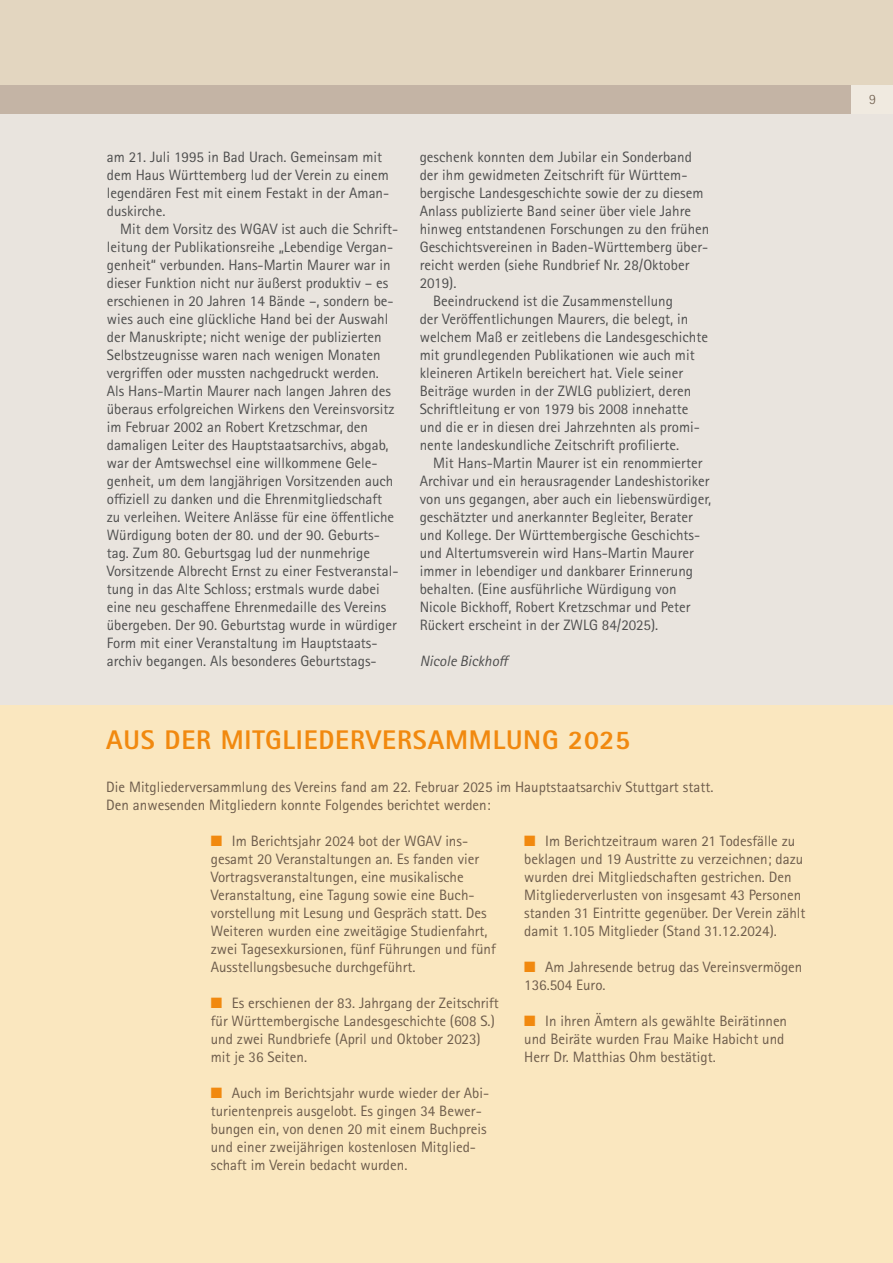
<style>
.page{position:relative;width:893px;height:1263px;background:#fff}
.page>*{position:absolute;margin:0;border:0;box-sizing:border-box;transform-origin:0 0}
.t1{font:800 27px "Rotis Sans Serif Pro";letter-spacing:.03em;color:#f1890f}
.t2{font:15px/18px "Rotis Sans Serif Pro";color:#4e4e4e}
.t3{font:15px/18px "Rotis Sans Serif Pro";color:#6d5c4b}
.t4{font:italic 15px "Rotis Sans Serif Pro";color:#4e4e4e}
.t5{font:300 14.25px "Rotis Sans Serif Pro";color:#6e5d4c}
.s1{color:#f1890f}
</style>
<div class="page">
<div style="left:0;top:108px;width:893px;height:598px;background:#e9e4de"></div>
<div style="left:0;top:0;width:893px;height:108px;background:#e3d6c0"></div>
<div style="left:0;top:85px;width:893px;height:29px;background:#c4b4a5"></div>
<div style="left:852px;top:85px;width:41px;height:29px;background:#f0eae0"></div>
<div style="left:0;top:706px;width:893px;height:557px;background:#fae7bf"></div>
<p class="t2" style="left:107px;top:148px;width:284px">am 21. Juli 1995 in Bad Urach. Gemeinsam mit dem Haus Württemberg lud der Verein zu einem legendären Fest mit einem Festakt in der Aman&shy;duskirche.</p>
<p class="t2" style="left:107px;top:220px;width:293px;text-indent:14px">Mit dem Vorsitz des WGAV ist auch die Schrift&shy;leitung der Publikationsreihe „Lebendige Vergan&shy;genheit“ verbunden. Hans-Martin Maurer war in dieser Funktion nicht nur äußerst produktiv – es erschienen in 20 Jahren 14 Bände –, sondern be&shy;wies auch eine glückliche Hand bei der Auswahl der Manuskripte; nicht wenige der publizierten Selbstzeugnisse waren nach wenigen Monaten vergriffen oder mussten nachgedruckt werden.<br>Als Hans-Martin Maurer nach langen Jahren des überaus erfolgreichen Wirkens den Vereinsvorsitz im Februar 2002 an Robert Kretzschmar, den damaligen Leiter des Hauptstaatsarchivs, abgab, war der Amtswechsel eine willkommene Gele&shy;genheit, um dem langjährigen Vorsitzenden auch offiziell zu danken und die Ehrenmitgliedschaft zu verleihen. Weitere Anlässe für eine öffentliche Würdigung boten der 80. und der 90. Geburts&shy;tag. Zum 80. Geburtsgag lud der nunmehrige Vorsitzende Albrecht Ernst zu einer Festveranstal&shy;tung in das Alte Schloss; erstmals wurde dabei eine neu geschaffene Ehrenmedaille des Vereins übergeben. Der 90. Geburtstag wurde in würdiger Form mit einer Veranstaltung im Hauptstaats&shy;archiv begangen. Als besonderes Geburtstags-</p>
<p class="t2" style="left:420px;top:148px;width:274px">geschenk konnten dem Jubilar ein Sonderband</p>
<p class="t2" style="left:420px;top:166px;width:269px">der ihm gewidmeten Zeitschrift für Württem-</p>
<p class="t2" style="left:420px;top:184px;width:285px">bergische Landesgeschichte sowie der zu diesem</p>
<p class="t2" style="left:420px;top:202px;width:273px">Anlass publizierte Band seiner über viele Jahre</p>
<p class="t2" style="left:420px;top:220px;width:291px">hinweg entstandenen Forschungen zu den frühen</p>
<p class="t2" style="left:420px;top:238px;width:290px">Geschichtsvereinen in Baden-Württemberg über-</p>
<p class="t2" style="left:420px;top:256px;width:271px">reicht werden (siehe Rundbrief Nr. 28/Oktober</p>
<p class="t2" style="left:420px;top:274px;width:38px">2019).</p>
<p class="t2" style="left:433px;top:292px;width:241px">Beeindruckend ist die Zusammenstellung</p>
<p class="t2" style="left:420px;top:310px;width:270px">der Veröffentlichungen Maurers, die belegt, in</p>
<p class="t2" style="left:420px;top:328px;width:290px">welchem Maß er zeitlebens die Landesgeschichte</p>
<p class="t2" style="left:420px;top:346px;width:276px">mit grundlegenden Publikationen wie auch mit</p>
<p class="t2" style="left:420px;top:364px;width:265px">kleineren Artikeln bereichert hat. Viele seiner</p>
<p class="t2" style="left:420px;top:382px;width:273px">Beiträge wurden in der ZWLG publiziert, deren</p>
<p class="t2" style="left:420px;top:400px;width:270px">Schriftleitung er von 1979 bis 2008 innehatte</p>
<p class="t2" style="left:420px;top:418px;width:282px">und die er in diesen drei Jahrzehnten als promi-</p>
<p class="t2" style="left:420px;top:436px;width:261px">nente landeskundliche Zeitschrift profilierte.</p>
<p class="t2" style="left:433px;top:454px;width:271px">Mit Hans-Martin Maurer ist ein renommierter</p>
<p class="t2" style="left:420px;top:472px;width:291px">Archivar und ein herausragender Landeshistoriker</p>
<p class="t2" style="left:420px;top:490px;width:293px">von uns gegangen, aber auch ein liebenswürdiger,</p>
<p class="t2" style="left:420px;top:508px;width:275px">geschätzter und anerkannter Begleiter, Berater</p>
<p class="t2" style="left:420px;top:526px;width:282px">und Kollege. Der Württembergische Geschichts-</p>
<p class="t2" style="left:420px;top:544px;width:276px">und Altertumsverein wird Hans-Martin Maurer</p>
<p class="t2" style="left:420px;top:562px;width:275px">immer in lebendiger und dankbarer Erinnerung</p>
<p class="t2" style="left:420px;top:580px;width:258px">behalten. (Eine ausführliche Würdigung von</p>
<p class="t2" style="left:420px;top:598px;width:272px">Nicole Bickhoff, Robert Kretzschmar und Peter</p>
<p class="t2" style="left:420px;top:616px;width:240px">Rückert erscheint in der ZWLG 84/2025).</p>
<p class="t4" style="left:420px;top:652px;width:92px">Nicole Bickhoff</p>
<h1 class="t1" style="left:106px;top:722px;width:525px">AUS DER MITGLIEDERVERSAMMLUNG 2025</h1>
<p class="t3" style="left:106px;top:778px;width:609px">Die Mitgliederversammlung des Vereins fand am 22. Februar 2025 im Hauptstaatsarchiv Stuttgart statt.<br>Den anwesenden Mitgliedern konnte Folgendes berichtet werden:</p>
<p class="t3" style="left:211px;top:832px;width:286px"><span class="s1">■</span> Im Berichtsjahr 2024 bot der WGAV ins&shy;gesamt 20 Veranstaltungen an. Es fanden vier Vortragsveranstaltungen, eine musikalische Veranstaltung, eine Tagung sowie eine Buch&shy;vorstellung mit Lesung und Gespräch statt. Des Weiteren wurden eine zweitägige Studienfahrt, zwei Tagesexkursionen, fünf Führungen und fünf Ausstellungsbesuche durchgeführt.</p>
<p class="t3" style="left:211px;top:994px;width:290px"><span class="s1">■</span> Es erschienen der 83. Jahrgang der Zeitschrift für Württembergische Landesgeschichte (608 S.) und zwei Rundbriefe (April und Oktober 2023) mit je 36 Seiten.</p>
<p class="t3" style="left:211px;top:1084px;width:280px"><span class="s1">■</span> Auch im Berichtsjahr wurde wieder der Abi&shy;turientenpreis ausgelobt. Es gingen 34 Bewer&shy;bungen ein, von denen 20 mit einem Buchpreis und einer zweijährigen kostenlosen Mitglied&shy;schaft im Verein bedacht wurden.</p>
<p class="t3" style="left:524px;top:832px;width:283px"><span class="s1">■</span> Im Berichtzeitraum waren 21 Todesfälle zu beklagen und 19 Austritte zu verzeichnen; dazu wurden drei Mitgliedschaften gestrichen. Den Mitgliederverlusten von insgesamt 43 Personen standen 31 Eintritte gegenüber. Der Verein zählt damit 1.105 Mitglieder (Stand 31.12.2024).</p>
<p class="t3" style="left:524px;top:958px;width:280px"><span class="s1">■</span> Am Jahresende betrug das Vereinsvermögen<br>136.504 Euro.</p>
<p class="t3" style="left:524px;top:1012px;width:264px"><span class="s1">■</span> In ihren Ämtern als gewählte Beirätinnen und Beiräte wurden Frau Maike Habicht und<br>Herr Dr. Matthias Ohm bestätigt.</p>
<p class="t5" style="left:869px;top:91px;width:8px">9</p>
</div>
